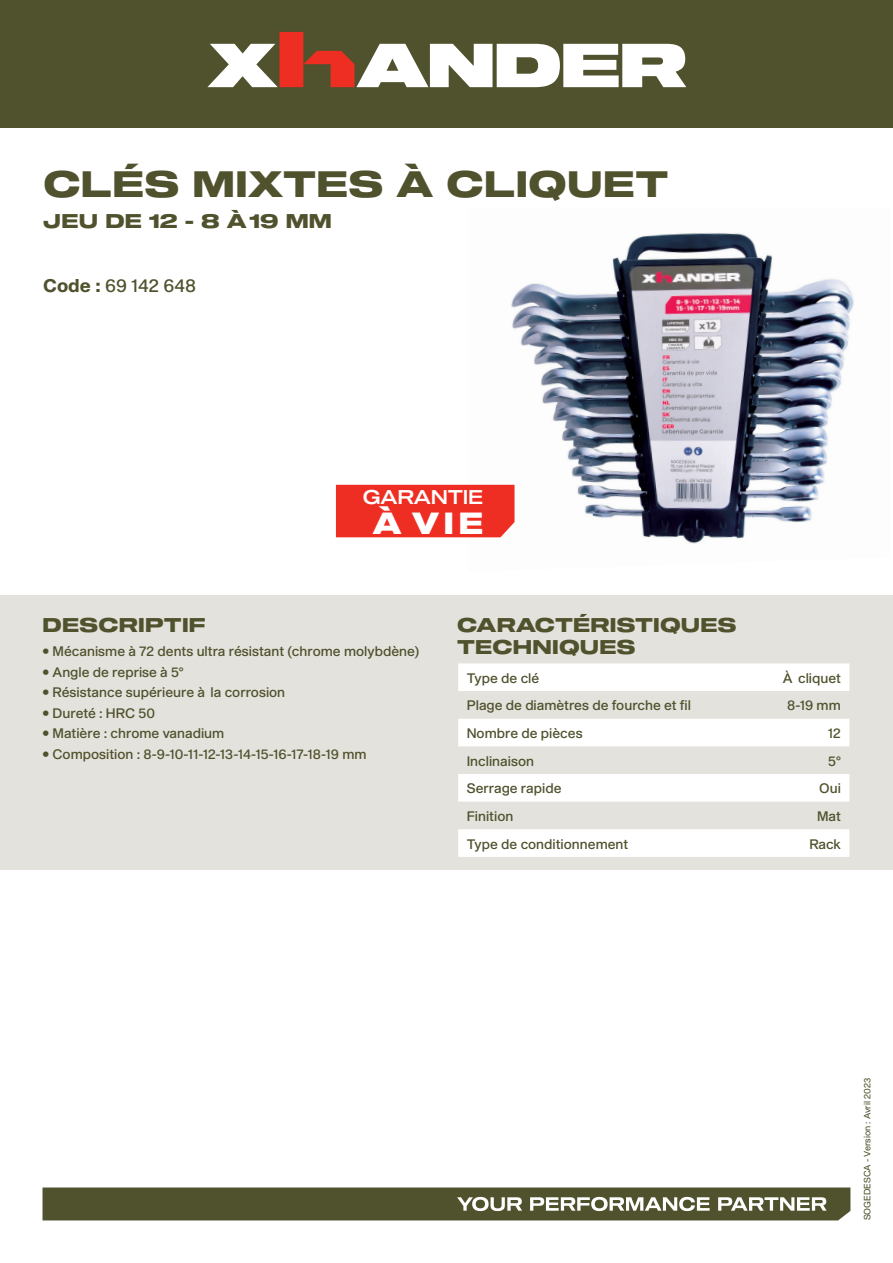
<style>
.page{position:relative;width:893px;height:1263px;background:#fff}
.page>*{position:absolute;margin:0;border:0;box-sizing:border-box;transform-origin:0 0}
.NOM_PRODUIT{font:36px "Shapiro 75 Heavy Extd";letter-spacing:.01em;color:#50512d}
.t1{font:30px "Shapiro 85 Super Heavy Wide";color:#fff}
.SsTitre{font:19.5px/22.5px "Shapiro 75 Heavy Extd";letter-spacing:.01em;color:#50512d}
.NOM_PRODUIT-2{font:19.5px "Shapiro 75 Heavy Extd";letter-spacing:.01em;color:#50512d}
.t2{font:19.5px "Shapiro 55 Middle Wide";letter-spacing:-.015em;color:#fff}
.Code_Norme{font:18px "Shapiro 55 Middle";color:#50512d}
.Txt_courant{font:13.5px "Shapiro 55 Middle";color:#50512d}
.Txt_courant-2{font:9px "Shapiro 45 Welter";color:#50512d}
.s1{font-family:"Shapiro 75";font-weight:800}
</style>
<div class="page">
<svg style="left:43px;top:1187px;width:807px;height:33px;background:#636444"></svg>
<div style="left:0;top:0;width:893px;height:128px;background:#50512d"></div>
<svg style="left:207px;top:32px;width:479px;height:55px"></svg>
<img style="left:468px;top:232px;width:386px;height:312px">
<div style="left:0;top:595px;width:893px;height:275px;background:#e3e2dc"></div>
<svg style="left:458px;top:663px;width:391px;height:194px;fill:#fff"></svg>
<div style="left:336px;top:485px;width:178px;height:52px;background:#ee2e22"></div>
<p class="NOM_PRODUIT" style="left:43px;top:159px;width:626px">CLÉS MIXTES À CLIQUET</p>
<p class="NOM_PRODUIT-2" style="left:43px;top:207px;width:290px">JEU DE 12 8- À19 MM</p>
<p class="Code_Norme" style="left:43px;top:273px;width:154px"><span class="s1">Code :</span> 69 142 648</p>
<p class="t2" style="left:363px;top:483px;width:122px">GARANTIE</p>
<p class="t1" style="left:373px;top:502px;width:112px">À V EI</p>
<p class="SsTitre" style="left:43px;top:614px;width:165px">DESCRIPTIF</p>
<p class="Txt_courant" style="left:43px;top:642px;width:378px">• Mécanisme à 72 dents ultra résistant (chrome molybdène(</p>
<p class="Txt_courant" style="left:43px;top:662px;width:143px">• Angle de reprise à 5°</p>
<p class="Txt_courant" style="left:43px;top:683px;width:244px">• Résistance supérieure laà corrosion</p>
<p class="Txt_courant" style="left:43px;top:703px;width:114px">• Dureté : HRC 50</p>
<p class="Txt_courant" style="left:43px;top:724px;width:183px">• Matière : chrome vanadium</p>
<p class="Txt_courant" style="left:43px;top:744px;width:326px">• Composition : 8-9-10-11-12-13-14-15-16-17-18-19 mm</p>
<p class="SsTitre" style="left:457px;top:614px;width:281px">CARACTÉRISTIQUES<br>TECHNIQUES</p>
<p class="Txt_courant" style="left:467px;top:668px;width:74px">Type de clé</p>
<p class="Txt_courant" style="left:467px;top:696px;width:226px">Plage de diamètres de fourche et fil</p>
<p class="Txt_courant" style="left:467px;top:724px;width:117px">Nombre de pièces</p>
<p class="Txt_courant" style="left:467px;top:751px;width:69px">Inclinaison</p>
<p class="Txt_courant" style="left:783px;top:668px;width:60px">À cliquet</p>
<p class="Txt_courant" style="left:787px;top:696px;width:55px">8-19 mm</p>
<p class="Txt_courant" style="left:828px;top:724px;width:14px">12</p>
<p class="Txt_courant" style="left:828px;top:751px;width:14px">5°</p>
<p class="Txt_courant" style="left:467px;top:779px;width:96px">Serrage rapide</p>
<p class="Txt_courant" style="left:819px;top:779px;width:23px">Oui</p>
<p class="Txt_courant" style="left:467px;top:806px;width:48px">Finition</p>
<p class="Txt_courant" style="left:817px;top:806px;width:25px">Mat</p>
<p class="Txt_courant" style="left:467px;top:834px;width:163px">Type de conditionnement</p>
<p class="Txt_courant" style="left:809px;top:834px;width:33px">Rack</p>
<p class="Txt_courant-2" style="left:861px;top:1220px;width:144px;rotate:-90deg">SOGEDESCA - Version : Avril 2023</p>
</div>
